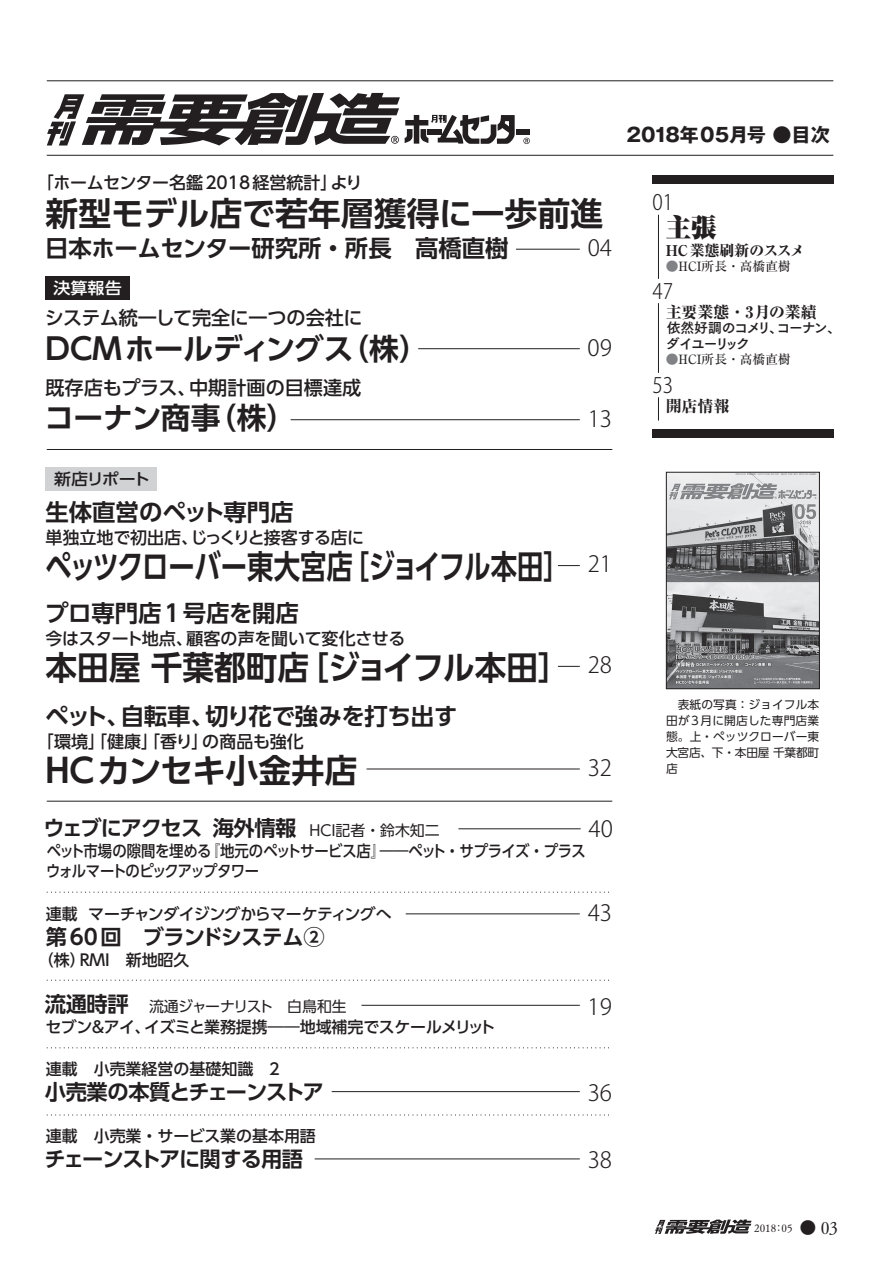
<style>
.page{position:relative;width:893px;height:1263px;background:#fff}
.page>*{position:absolute;margin:0;border:0;box-sizing:border-box;transform-origin:0 0}
.t1{font:700 33px "UD Shin Go Pr 6 N De";color:#231f20}
.t2{font:700 33px "UD Shin Go Pr 6 N De";color:#231f20;scale:.8 1}
.t3{font:700 33px "UD Shin Go Pr 6 N De";color:#231f20;scale:.96 1}
.t4{font:700 29.7px "UD Shin Go Pr 6 N De";letter-spacing:-.015em;color:#231f20}
.t5{font:900 25.5px "Ryumin Pr 6 N";color:#231f20}
.t6{font:700 23.4px "UD Shin Go Pr 6 N De";letter-spacing:-.005em;color:#231f20}
.t7{font:300 22.35px "Koz Go Pro";color:#231f20}
.t8{font:700 21.3px "UD Shin Go Pr 6 N De";letter-spacing:-.045em;color:#231f20}
.t9{font:300 21.3px "Koz Go Pro";color:#231f20;scale:.89 1}
.t10{font:500 19.2px "UD Shin Go Pr 6 N";letter-spacing:-.005em;color:#231f20}
.t11{font:700 19.2px "Gothic MB101 Pr 6 N";color:#231f20}
.t12{font:500 16.95px "UD Shin Go Pr 6 N";letter-spacing:-.01em;color:#231f20}
.t13{font:500 15.9px "UD Shin Go Pr 6 N";letter-spacing:-.02em;color:#231f20}
.t14{font:500 15.9px/20.2px "UD Shin Go Pr 6 N";letter-spacing:-.02em;color:#231f20;scale:.9 1}
.t15{font:500 15.9px "UD Shin Go Pr 6 N";color:#231f20}
.t16{font:800 15.9px "Ryumin Pr 6 N";color:#231f20}
.t17{font:500 15.9px "UD Shin Go Pr 6 N";letter-spacing:-.02em;color:#231f20;scale:1.07 1}
.t18{font:500 15.9px "UD Shin Go Pr 6 N";color:#fff;scale:1.07 1}
.t19{font:14.85px "UD Shin Go Pr 6 N";letter-spacing:-.035em;color:#231f20}
.t20{font:800 14.85px "Ryumin Pr 6 N";color:#231f20}
.t21{font:13.8px/15.9px "Tsuku Go Pro B";letter-spacing:-.095em;color:#231f20}
.t22{font:500 12.75px "Ryumin Pr 6 N";color:#231f20}
.t23{font:11.7px/15.9px "UD Shin Go Pr 6 N";letter-spacing:.01em;color:#231f20;text-align:justify}
.t24{font:10.65px "Tsuku Old Min Pro R";color:#231f20}
.s1{color:#808285}
.s2{font-family:"UD Shin Go Pr 6 N";font-weight:400;font-size:14.85px}
.s3{font-family:"UD Shin Go Pr 6 N De";font-weight:700;font-size:21.3px}
.s4{font-family:"Tsuku B Old Min Pr 6 N R";font-size:16.95px}
</style>
<div class="page">
<svg style="left:655px;top:1219px;width:97px;height:15px"></svg>
<div style="left:652px;top:176px;width:182px;height:8px;background:#231f20"></div>
<hr style="left:458px;top:828px;width:123px;height:1px;background:#231f20">
<hr style="left:516px;top:249px;width:64px;height:1px;background:#231f20">
<hr style="left:418px;top:348px;width:162px;height:1px;background:#231f20">
<hr style="left:291px;top:419px;width:289px;height:1px;background:#231f20">
<hr style="left:406px;top:913px;width:174px;height:1px;background:#231f20">
<svg style="left:558px;top:565px;width:22px;height:1px"></svg>
<svg style="left:558px;top:666px;width:22px;height:1px"></svg>
<hr style="left:367px;top:769px;width:213px;height:1px;background:#231f20">
<hr style="left:361px;top:1005px;width:219px;height:1px;background:#231f20">
<hr style="left:332px;top:1091px;width:248px;height:1px;background:#231f20">
<hr style="left:315px;top:1159px;width:265px;height:1px;background:#231f20">
<hr style="left:658px;top:215px;width:1px;height:206px;background:#231f20">
<div style="left:652px;top:429px;width:182px;height:9px;background:#231f20"></div>
<hr style="left:47px;top:80px;width:786px;height:1px;background:#231f20">
<hr style="left:47px;top:155px;width:786px;height:1px;background:#231f20">
<svg style="left:523px;top:138px;width:7px;height:6px"></svg>
<div style="left:516px;top:129px;width:14px;height:5px;background:#231f20"></div>
<svg style="left:47px;top:93px;width:468px;height:52px"></svg>
<div style="left:46px;top:467px;width:111px;height:24px;background:#d1d2d4"></div>
<div style="left:45px;top:276px;width:85px;height:23px;background:#231f20"></div>
<svg style="left:47px;top:1047px;width:562px;height:1px"></svg>
<svg style="left:47px;top:1115px;width:562px;height:1px"></svg>
<svg style="left:47px;top:892px;width:562px;height:1px"></svg>
<svg style="left:47px;top:980px;width:562px;height:1px"></svg>
<hr style="left:47px;top:449px;width:565px;height:1px;background:#231f20">
<hr style="left:47px;top:801px;width:565px;height:1px;background:#231f20">
<hr style="left:0;top:1209px;width:1px;height:54px;background:#d1d2d4">
<img style="left:668px;top:474px;width:150px;height:213px">
<div style="left:666px;top:472px;width:154px;height:217px;border:1px solid #231f20"></div>
<p class="t12" style="left:37px;top:169px;width:327px">「ホームセンター名鑑2018経営統計」より</p>
<h1 class="t1" style="left:45px;top:186px;width:559px">新型モデル店で若年層獲得に一歩前進</h1>
<h3 class="t6" style="left:45px;top:229px;width:465px">日本ホームセンター研究所・所長　高橋直樹</h3>
<h3 class="t7" style="left:588px;top:233px;width:26px">04</h3>
<p class="t18" style="left:54px;top:275px;width:65px">決算報告</p>
<p class="t10" style="left:45px;top:302px;width:319px">システム統一して完全に一つの会社に</p>
<h2 class="t4" style="left:45px;top:324px;width:385px">DCMホールディングス（株）</h2>
<p class="t10" style="left:45px;top:372px;width:317px">既存店もプラス、中期計画の目標達成</p>
<h2 class="t4" style="left:44px;top:394px;width:253px">コーナン商事（株）</h2>
<h3 class="t7" style="left:588px;top:333px;width:26px">09</h3>
<h3 class="t7" style="left:588px;top:404px;width:26px">13</h3>
<p class="t11" style="left:626px;top:118px;width:205px">2018年05月号 ●目次</p>
<p class="t9" style="left:652px;top:188px;width:25px">01</p>
<h3 class="t5" style="left:666px;top:207px;width:53px">主張</h3>
<p class="t20" style="left:666px;top:239px;width:140px">HC業態刷新のススメ</p>
<p class="t22" style="left:666px;top:256px;width:127px"><span class="s1">●</span>ＨＣＩ所長・高橋直樹</p>
<p class="t9" style="left:652px;top:277px;width:25px">47</p>
<p class="t16" style="left:666px;top:299px;width:152px">主要業態・3月の業績</p>
<p class="t21" style="left:666px;top:319px;width:177px">依然好調のコメリ、コーナン、ダイユーリック</p>
<p class="t22" style="left:666px;top:349px;width:127px"><span class="s1">●</span>ＨＣＩ所長・高橋直樹</p>
<p class="t9" style="left:652px;top:371px;width:25px">53</p>
<p class="t16" style="left:666px;top:393px;width:65px">開店情報</p>
<p class="t17" style="left:54px;top:466px;width:91px">新店リポート</p>
<h3 class="t6" style="left:45px;top:493px;width:250px">生体直営のペット専門店</h3>
<p class="t12" style="left:45px;top:524px;width:320px">単独立地で初出店、じっくりと接客する店に</p>
<h1 class="t2" style="left:46px;top:540px;width:657px">ペッツクローバー東大宮店［ジョイフル本田］</h1>
<h3 class="t7" style="left:588px;top:550px;width:26px">21</h3>
<h3 class="t6" style="left:45px;top:594px;width:255px">プロ専門店1号店を開店</h3>
<p class="t12" style="left:45px;top:625px;width:362px">今はスタート地点、顧客の声を聞いて変化させる</p>
<h1 class="t3" style="left:45px;top:641px;width:592px">本田屋千葉都町店［ジョイフル本田］ <sup>28</sup></h1>
<h3 class="t6" style="left:46px;top:697px;width:413px">ペット、自転車、切り花で強みを打ち出す</h3>
<p class="t12" style="left:37px;top:727px;width:268px">「環境」「健康」「香り」の商品も強化</p>
<h1 class="t1" style="left:45px;top:743px;width:313px">HCカンセキ小金井店</h1>
<h3 class="t7" style="left:588px;top:753px;width:26px">32</h3>
<p class="t8" style="left:44px;top:810px;width:398px">ウェブにアクセス海外情報 <span class="s2">ＨＣＩ記者・鈴木知二</span></p>
<h3 class="t7" style="left:588px;top:814px;width:26px">40</h3>
<p class="t14" style="left:46px;top:840px;width:601px">ペット市場の隙間を埋める『地元のペットサービス店』――ペット・サプライズ・プラスウォルマートのピックアップタワー</p>
<p class="t13" style="left:46px;top:901px;width:347px">連載 マーチャンダイジングからマーケティングへ</p>
<p class="t8" style="left:46px;top:919px;width:280px">第60回　ブランドシステム②</p>
<p class="t13" style="left:38px;top:947px;width:153px">（株）RMI　新地昭久</p>
<h3 class="t7" style="left:588px;top:898px;width:26px">43</h3>
<p class="t19" style="left:45px;top:994px;width:303px"><span class="s3">流通時評　</span>流通ジャーナリスト　白鳥和生</p>
<h3 class="t7" style="left:588px;top:992px;width:26px">19</h3>
<p class="t13" style="left:46px;top:1013px;width:451px">セブン＆アイ、イズミと業務提携――地域補完でスケールメリット</p>
<p class="t15" style="left:46px;top:1056px;width:235px">連載　小売業経営の基礎知識　2</p>
<p class="t8" style="left:45px;top:1074px;width:281px">小売業の本質とチェーンストア</p>
<p class="t15" style="left:46px;top:1123px;width:271px">連載　小売業・サービス業の基本用語</p>
<p class="t8" style="left:45px;top:1142px;width:260px">チェーンストアに関する用語</p>
<h3 class="t7" style="left:588px;top:1078px;width:26px">36</h3>
<h3 class="t7" style="left:588px;top:1145px;width:26px">38</h3>
<p class="t23" style="left:666px;top:696px;width:155px;text-indent:12px">表紙の写真：ジョイフル本田が3月に開店した専門店業態。上・ペッツクローバー東大宮店、下・本田屋 千葉都町店</p>
<p class="t24" style="left:754px;top:1220px;width:85px">2018：05 <span class="s4">● 03</span></p>
</div>
